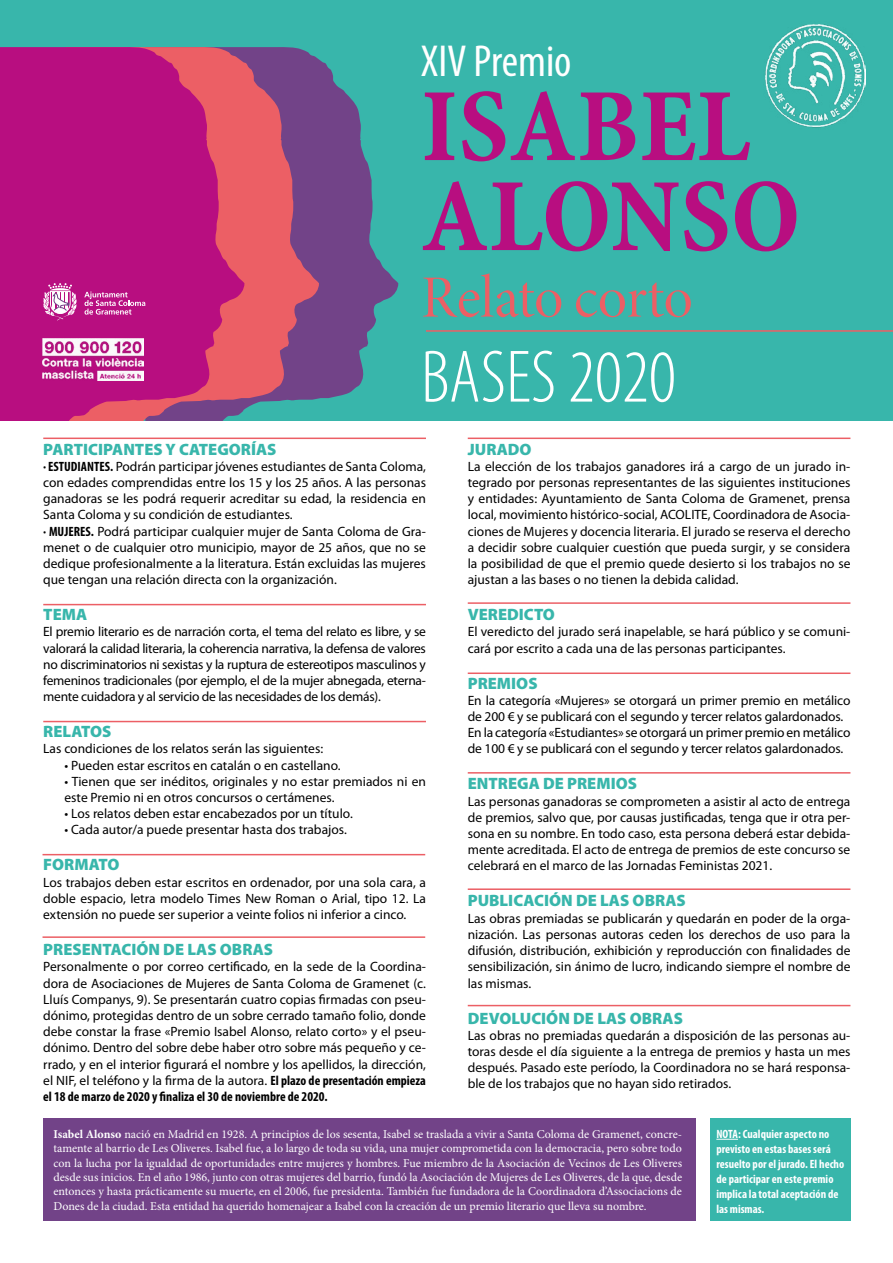
<style>
.page{position:relative;width:893px;height:1263px;background:#fff}
.page>*{position:absolute;margin:0;border:0;box-sizing:border-box;transform-origin:0 0}
.t1{font:105px "Minion Pro Bold Cn Capt";color:#b80e80}
.t2{font:300 condensed 75px "Myriad Pro";color:#fff}
.t3{font:60px "Minion Pro Disp";letter-spacing:-.005em;color:#ec5f65}
.t4{font:condensed 45px "Myriad Pro";color:#fff}
.t5{font:900 16.5px "Myriad Pro";color:#38b6ab}
.t6{font:13.5px/16.2px "Myriad Pro";color:#000;text-align:justify}
.t7{font:12px/14.4px "Minion Pro";color:#fff;text-align:justify}
.t8{font:700 condensed 12px/15px "Myriad Pro";color:#fff}
.s1{font-weight:700;font-stretch:condensed}
.s2{font-weight:700}
</style>
<div class="page">
<div style="left:0;top:0;width:893px;height:421px;background:#38b6ab"></div>
<div style="left:43px;top:1118px;width:653px;height:102px;background:#724388"></div>
<div style="left:710px;top:1118px;width:140px;height:102px;background:#38b6ab"></div>
<hr style="left:43px;top:604px;width:383px;height:1px;background:#ec5f65">
<hr style="left:43px;top:721px;width:383px;height:1px;background:#ec5f65">
<hr style="left:43px;top:854px;width:382px;height:1px;background:#ec5f65">
<hr style="left:43px;top:936px;width:382px;height:2px;background:#ec5f65">
<hr style="left:468px;top:602px;width:382px;height:2px;background:#ec5f65">
<hr style="left:468px;top:672px;width:382px;height:2px;background:#ec5f65">
<hr style="left:468px;top:772px;width:382px;height:2px;background:#ec5f65">
<hr style="left:468px;top:888px;width:382px;height:2px;background:#ec5f65">
<hr style="left:468px;top:1005px;width:382px;height:1px;background:#ec5f65">
<hr style="left:43px;top:438px;width:383px;height:1px;background:#ec5f65">
<hr style="left:468px;top:438px;width:382px;height:1px;background:#ec5f65">
<img style="left:765px;top:24px;width:101px;height:104px">
<svg style="left:319px;top:59px;width:79px;height:340px;fill:#724388"></svg>
<svg style="left:244px;top:47px;width:75px;height:363px;background:#b15576"></svg>
<svg style="left:0;top:47px;width:244px;height:374px;background:#be1c7c"></svg>
<svg style="left:716px;top:1139px;width:22px;height:1px"></svg>
<hr style="left:426px;top:330px;width:467px;height:2px;background:#ec5f65">
<img style="left:43px;top:339px;width:101px;height:41px">
<svg style="left:84px;top:292px;width:61px;height:23px"></svg>
<svg style="left:43px;top:283px;width:34px;height:38px"></svg>
<p class="t4" style="left:421px;top:34px;width:152px">XIV Premio</p>
<p class="t1" style="left:421px;top:64px;width:331px">ISABEL</p>
<p class="t1" style="left:421px;top:154px;width:381px">ALONSO</p>
<p class="t3" style="left:421px;top:261px;width:273px">Relato corto</p>
<p class="t2" style="left:421px;top:337px;width:256px">BASES 2020</p>
<p class="t5" style="left:43px;top:440px;width:235px">PARTICIPANTES Y CATEGORÍAS</p>
<p class="t6" style="left:43px;top:458px;width:384px"><span class="s1">· ESTUDIANTES.</span> Podrán participar jóvenes estudiantes de Santa Coloma, con edades comprendidas entre los 15 y los 25 años. A las personas ganadoras se les podrá requerir acreditar su edad, la residencia en Santa Coloma y su condición de estudiantes.</p>
<p class="t6" style="left:43px;top:523px;width:384px"><span class="s1">· MUJERES.</span> Podrá participar cualquier mujer de Santa Coloma de Gra&shy;menet o de cualquier otro municipio, mayor de 25 años, que no se dedique profesionalmente a la literatura. Están excluidas las mujeres que tengan una relación directa con la organización.</p>
<p class="t5" style="left:43px;top:605px;width:45px">TEMA</p>
<p class="t6" style="left:43px;top:624px;width:384px">El premio literario es de narración corta, el tema del relato es libre, y se valorará la calidad literaria, la coherencia narrativa, la defensa de valores no discriminatorios ni sexistas y la ruptura de estereotipos masculinos y femeninos tradicionales (por ejemplo, el de la mujer abnegada, eterna&shy;mente cuidadora y al servicio de las necesidades de los demás).</p>
<p class="t5" style="left:43px;top:722px;width:70px">RELATOS</p>
<p class="t6" style="left:43px;top:741px;width:281px">Las condiciones de los relatos serán las siguientes:</p>
<p class="t6" style="left:65px;top:757px;width:278px">• Pueden estar escritos en catalán o en castellano.</p>
<p class="t6" style="left:65px;top:773px;width:363px">• Tienen que ser inéditos, originales y no estar premiados ni en este Premio ni en otros concursos o certámenes.</p>
<p class="t6" style="left:65px;top:805px;width:290px">• Los relatos deben estar encabezados por un título.</p>
<p class="t6" style="left:65px;top:822px;width:284px">• Cada autor/a puede presentar hasta dos trabajos.</p>
<p class="t5" style="left:43px;top:855px;width:78px">FORMATO</p>
<p class="t6" style="left:43px;top:874px;width:384px">Los trabajos deben estar escritos en ordenador, por una sola cara, a doble espacio, letra modelo Times New Roman o Arial, tipo 12. La extensión no puede ser superior a veinte folios ni inferior a cinco.</p>
<p class="t5" style="left:43px;top:940px;width:231px">PRESENTACIÓN DE LAS OBRAS</p>
<p class="t6" style="left:43px;top:958px;width:384px">Personalmente o por correo certificado, en la sede de la Coordina&shy;dora de Asociaciones de Mujeres de Santa Coloma de Gramenet (c.<br>Lluís Companys, 9). Se presentarán cuatro copias firmadas con pseu&shy;dónimo, protegidas dentro de un sobre cerrado tamaño folio, donde debe constar la frase «Premio Isabel Alonso, relato corto» y el pseu&shy;dónimo. Dentro del sobre debe haber otro sobre más pequeño y ce&shy;rrado, y en el interior figurará el nombre y los apellidos, la dirección, el NIF, el teléfono y la firma de la autora. <span class="s1">El plazo de presentación empieza el 18 de marzo de 2020 y finaliza el 30 de noviembre de 2020.</span></p>
<p class="t7" style="left:54px;top:1127px;width:630px"><span class="s2">Isabel Alonso</span> nació en Madrid en 1928. A principios de los sesenta, Isabel se traslada a vivir a Santa Coloma de Gramenet, concre&shy;tamente al barrio de Les Oliveres. Isabel fue, a lo largo de toda su vida, una mujer comprometida con la democracia, pero sobre todo con la lucha por la igualdad de oportunidades entre mujeres y hombres. Fue miembro de la Asociación de Vecinos de Les Oliveres desde sus inicios. En el año 1986, junto con otras mujeres del barrio, fundó la Asociación de Mujeres de Les Oliveres, de la que, desde entonces y hasta prácticamente su muerte, en el 2006, fue presidenta. También fue fundadora de la Coordinadora d’Associacions de Dones de la ciudad. Esta entidad ha querido homenajear a Isabel con la creación de un premio literario que lleva su nombre.</p>
<p class="t8" style="left:716px;top:1126px;width:129px">NOTA: Cualquier aspecto no previsto en estas bases será resuelto por el jurado. El hecho de participar en este premio implica la total aceptación de las mismas.</p>
<p class="t5" style="left:468px;top:440px;width:65px">JURADO</p>
<p class="t6" style="left:468px;top:458px;width:384px">La elección de los trabajos ganadores irá a cargo de un jurado in&shy;tegrado por personas representantes de las siguientes instituciones y entidades: Ayuntamiento de Santa Coloma de Gramenet, prensa local, movimiento histórico-social, ACOLITE, Coordinadora de Asocia&shy;ciones de Mujeres y docencia literaria. El jurado se reserva el derecho a decidir sobre cualquier cuestión que pueda surgir, y se considera la posibilidad de que el premio quede desierto si los trabajos no se ajustan a las bases o no tienen la debida calidad.</p>
<p class="t5" style="left:468px;top:605px;width:89px">VEREDICTO</p>
<p class="t6" style="left:468px;top:624px;width:384px">El veredicto del jurado será inapelable, se hará público y se comuni&shy;cará por escrito a cada una de las personas participantes.</p>
<p class="t5" style="left:468px;top:674px;width:71px">PREMIOS</p>
<p class="t6" style="left:468px;top:692px;width:384px">En la categoría «Mujeres» se otorgará un primer premio en metálico de 200 € y se publicará con el segundo y tercer relatos galardonados.</p>
<p class="t6" style="left:468px;top:724px;width:384px">En la categoría «Estudiantes» se otorgará un primer premio en metálico de 100 € y se publicará con el segundo y tercer relatos galardonados.</p>
<p class="t5" style="left:468px;top:774px;width:171px">ENTREGA DE PREMIOS</p>
<p class="t6" style="left:468px;top:793px;width:384px">Las personas ganadoras se comprometen a asistir al acto de entrega de premios, salvo que, por causas justificadas, tenga que ir otra per&shy;sona en su nombre. En todo caso, esta persona deberá estar debida&shy;mente acreditada. El acto de entrega de premios de este concurso se celebrará en el marco de las Jornadas Feministas 2021.</p>
<p class="t5" style="left:468px;top:891px;width:220px">PUBLICACIÓN DE LAS OBRAS</p>
<p class="t6" style="left:468px;top:910px;width:384px">Las obras premiadas se publicarán y quedarán en poder de la orga&shy;nización. Las personas autoras ceden los derechos de uso para la difusión, distribución, exhibición y reproducción con finalidades de sensibilización, sin ánimo de lucro, indicando siempre el nombre de las mismas.</p>
<p class="t5" style="left:468px;top:1008px;width:217px">DEVOLUCIÓN DE LAS OBRAS</p>
<p class="t6" style="left:468px;top:1027px;width:384px">Las obras no premiadas quedarán a disposición de las personas au&shy;toras desde el día siguiente a la entrega de premios y hasta un mes después. Pasado este período, la Coordinadora no se hará responsa&shy;ble de los trabajos que no hayan sido retirados.</p>
</div>
